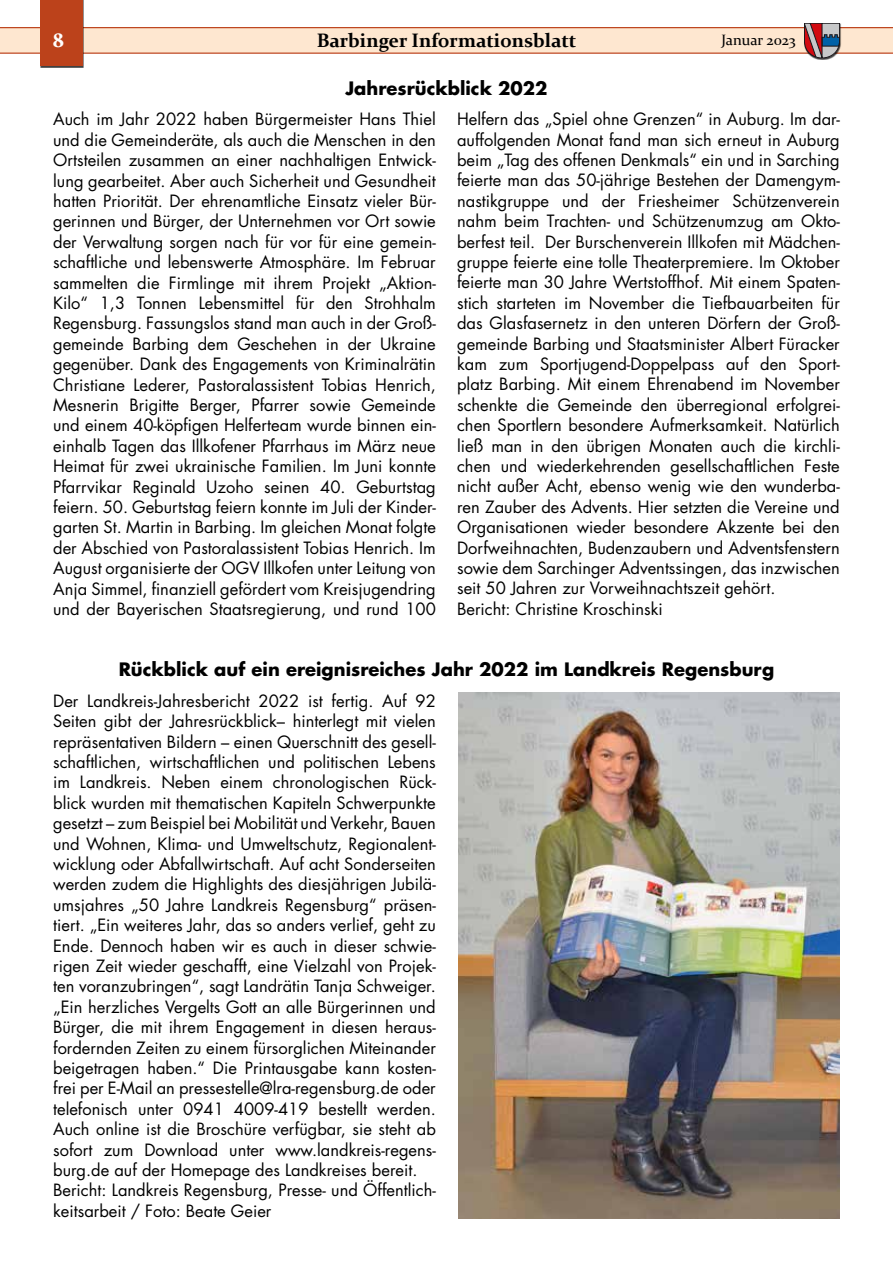
<style>
.page{position:relative;width:893px;height:1263px;background:#fff}
.page>*{position:absolute;margin:0;border:0;box-sizing:border-box;transform-origin:0 0}
.t1{font:700 19.5px "Constantia";color:#000}
.t2{font:700 19.5px "Constantia";color:#fff}
.t3{font:700 18px "Futura Std";color:#000}
.t4{font:16.5px/20.4px "Futura Std";color:#000}
.t5{font:15px "Constantia";color:#000}
</style>
<div class="page">
<div style="left:0;top:28px;width:893px;height:25px;background:#fee7d0"></div>
<hr style="left:0;top:53px;width:893px;height:1px;background:#bc421b">
<hr style="left:0;top:27px;width:893px;height:1px;background:#bc421b">
<div style="left:40px;top:0;width:44px;height:68px;background:#404040"></div>
<div style="left:40px;top:0;width:43px;height:66px;background:#bc421b"></div>
<div style="left:804px;top:24px;width:38px;height:36px;background:#000;opacity:.75"></div>
<svg style="left:804px;top:23px;width:36px;height:35px"></svg>
<img style="left:458px;top:693px;width:382px;height:525px">
<p class="t2" style="left:53px;top:26px;width:12px">8</p>
<p class="t1" style="left:317px;top:27px;width:261px">Barbinger Informationsblatt</p>
<p class="t5" style="left:721px;top:30px;width:76px">Januar 2023</p>
<p class="t3" style="left:345px;top:76px;width:204px">Jahresrückblick 2022</p>
<p class="t4" style="left:53px;top:109px;width:384px;text-align:justify">Auch im Jahr 2022 haben Bürgermeister Hans Thiel und die Gemeinderäte, als auch die Menschen in den Ortsteilen zusammen an einer nachhaltigen Entwick&shy;lung gearbeitet. Aber auch Sicherheit und Gesundheit hatten Priorität. Der ehrenamtliche Einsatz vieler Bür&shy;gerinnen und Bürger, der Unternehmen vor Ort sowie der Verwaltung sorgen nach für vor für eine gemein&shy;schaftliche und lebenswerte Atmosphäre. Im Februar sammelten die Firmlinge mit ihrem Projekt „Aktion-Kilo“ 1,3 Tonnen Lebensmittel für den Strohhalm Regensburg. Fassungslos stand man auch in der Groß&shy;gemeinde Barbing dem Geschehen in der Ukraine gegenüber. Dank des Engagements von Kriminalrätin Christiane Lederer, Pastoralassistent Tobias Henrich, Mesnerin Brigitte Berger, Pfarrer sowie Gemeinde und einem 40-köpfigen Helferteam wurde binnen ein&shy;einhalb Tagen das Illkofener Pfarrhaus im März neue Heimat für zwei ukrainische Familien. Im Juni konnte Pfarrvikar Reginald Uzoho seinen 40. Geburtstag feiern. 50. Geburtstag feiern konnte im Juli der Kinder&shy;garten St. Martin in Barbing. Im gleichen Monat folgte der Abschied von Pastoralassistent Tobias Henrich. Im August organisierte der OGV Illkofen unter Leitung von Anja Simmel, finanziell gefördert vom Kreisjugendring und der Bayerischen Staatsregierung, und rund 100</p>
<p class="t4" style="left:457px;top:109px;width:384px">Helfern das „Spiel ohne Grenzen“ in Auburg. Im dar&shy;auffolgenden Monat fand man sich erneut in Auburg beim „Tag des offenen Denkmals“ ein und in Sarching feierte man das 50-jährige Bestehen der Damengym&shy;nastikgruppe und der Friesheimer Schützenverein nahm beim Trachten- und Schützenumzug am Okto&shy;berfest teil. Der Burschenverein Illkofen mit Mädchen&shy;gruppe feierte eine tolle Theaterpremiere. Im Oktober feierte man 30 Jahre Wertstoffhof. Mit einem Spaten&shy;stich starteten im November die Tiefbauarbeiten für das Glasfasernetz in den unteren Dörfern der Groß&shy;gemeinde Barbing und Staatsminister Albert Füracker kam zum Sportjugend-Doppelpass auf den Sport&shy;platz Barbing. Mit einem Ehrenabend im November schenkte die Gemeinde den überregional erfolgrei&shy;chen Sportlern besondere Aufmerksamkeit. Natürlich ließ man in den übrigen Monaten auch die kirchli&shy;chen und wiederkehrenden gesellschaftlichen Feste nicht außer Acht, ebenso wenig wie den wunderba&shy;ren Zauber des Advents. Hier setzten die Vereine und Organisationen wieder besondere Akzente bei den Dorfweihnachten, Budenzaubern und Adventsfenstern sowie dem Sarchinger Adventssingen, das inzwischen seit 50 Jahren zur Vorweihnachtszeit gehört.<br>Bericht: Christine Kroschinski</p>
<p class="t3" style="left:119px;top:657px;width:657px">Rückblick auf ein ereignisreiches Jahr 2022 im Landkreis Regensburg</p>
<p class="t4" style="left:53px;top:691px;width:384px">Der Landkreis-Jahresbericht 2022 ist fertig. Auf 92<br>Seiten gibt der Jahresrückblick– hinterlegt mit vielen repräsentativen Bildern – einen Querschnitt des gesell&shy;schaftlichen, wirtschaftlichen und politischen Lebens im Landkreis. Neben einem chronologischen Rück&shy;blick wurden mit thematischen Kapiteln Schwerpunkte gesetzt – zum Beispiel bei Mobilität und Verkehr, Bauen und Wohnen, Klima- und Umweltschutz, Regionalent&shy;wicklung oder Abfallwirtschaft. Auf acht Sonderseiten werden zudem die Highlights des diesjährigen Jubilä&shy;umsjahres „50 Jahre Landkreis Regensburg“ präsen&shy;tiert. „Ein weiteres Jahr, das so anders verlief, geht zu Ende. Dennoch haben wir es auch in dieser schwie&shy;rigen Zeit wieder geschafft, eine Vielzahl von Projek&shy;ten voranzubringen“, sagt Landrätin Tanja Schweiger. „Ein herzliches Vergelts Gott an alle Bürgerinnen und Bürger, die mit ihrem Engagement in diesen heraus&shy;fordernden Zeiten zu einem fürsorglichen Miteinander beigetragen haben.“ Die Printausgabe kann kosten&shy;frei per E-Mail an pressestelle@lra-regensburg.de oder telefonisch unter 0941 4009-419 bestellt werden.<br>Auch online ist die Broschüre verfügbar, sie steht ab sofort zum Download unter www.landkreis-regens&shy;burg.de auf der Homepage des Landkreises bereit.<br>Bericht: Landkreis Regensburg, Presse- und Öffentlich&shy;keitsarbeit / Foto: Beate Geier</p>
</div>
